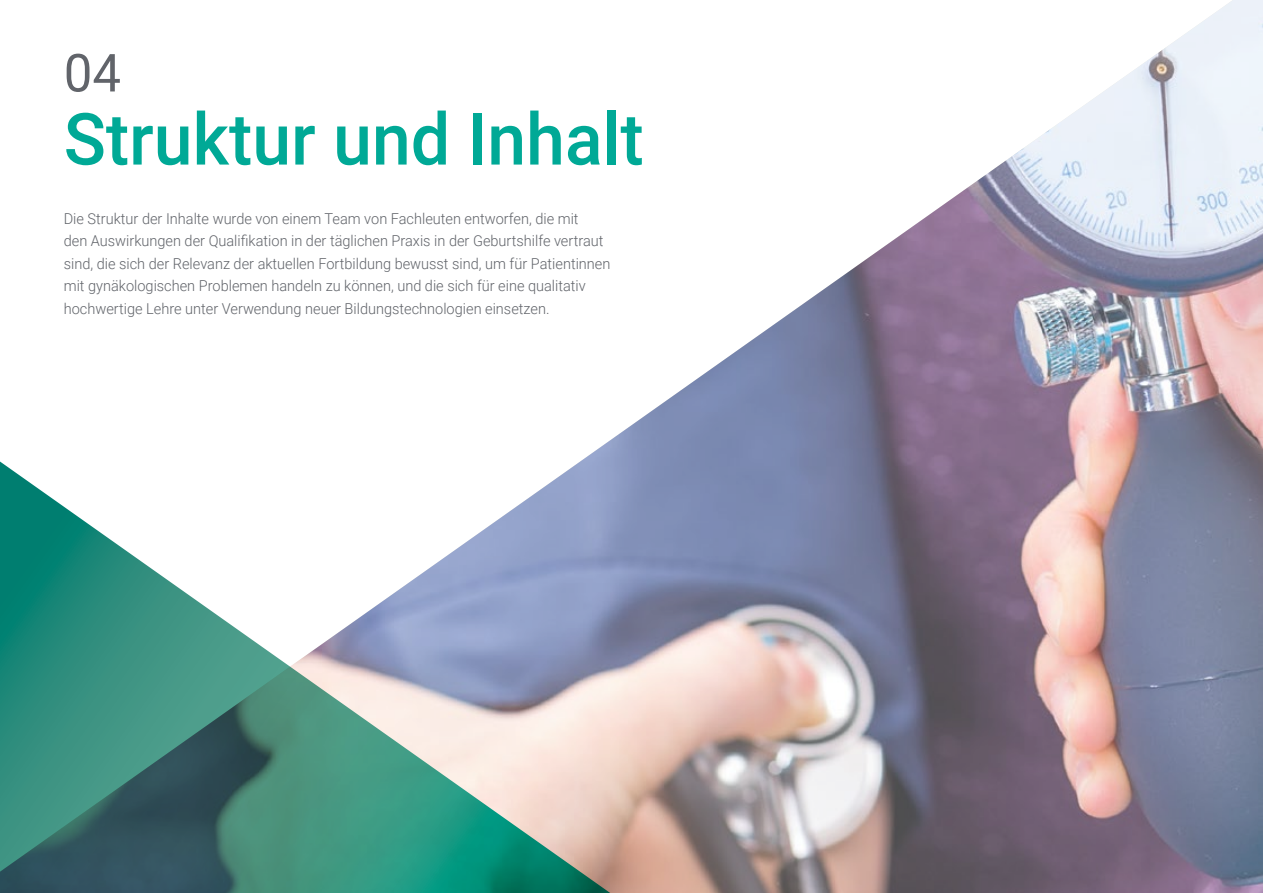
<style>
.page{position:relative;width:1263px;height:893px;background:#fff}
.page>*{position:absolute;margin:0;border:0;box-sizing:border-box;transform-origin:0 0}
.t1{font:500 72px "Roboto";color:#00a996}
.t2{font:52.5px "Roboto";color:#61646a}
.t3{font:300 15px/22.5px "Roboto";color:#61646a}
</style>
<div class="page">
<img style="left:602px;top:0;width:661px;height:893px">
<svg style="left:0;top:446px;width:640px;height:447px"></svg>
<h2 class="t2" style="left:64px;top:36px;width:59px">04</h2>
<h1 class="t1" style="left:64px;top:89px;width:581px">Struktur und Inhalt</h1>
<p class="t3" style="left:64px;top:207px;width:548px">Die Struktur der Inhalte wurde von einem Team von Fachleuten entworfen, die mit<br>den Auswirkungen der Qualifikation in der täglichen Praxis in der Geburtshilfe vertraut sind, die sich der Relevanz der aktuellen Fortbildung bewusst sind, um für Patientinnen mit gynäkologischen Problemen handeln zu können, und die sich für eine qualitativ hochwertige Lehre unter Verwendung neuer Bildungstechnologien einsetzen.</p>
</div>
